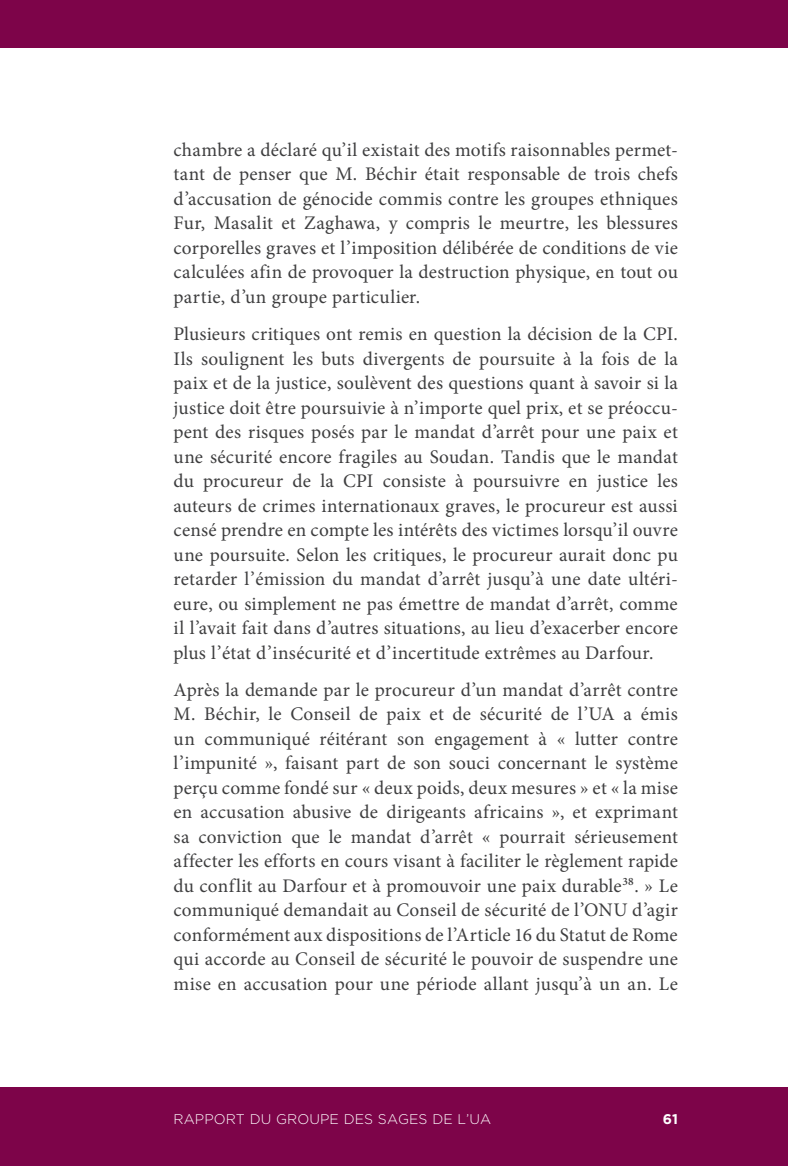
<style>
.page{position:relative;width:788px;height:1166px;background:#fff}
.page>*{position:absolute;margin:0;border:0;box-sizing:border-box;transform-origin:0 0}
.BodyText{font:19.25px/24.5px "Minion Pro";letter-spacing:.015em;color:#3e3e3f;text-align:justify}
.Footer__RIGHT_page{font:300 14px "Gotham";letter-spacing:.005em;color:#fff}
.Footer__RIGHT_page_n{font:700 14px "Gotham";color:#fff}
</style>
<div class="page">
<div style="left:0;top:1087px;width:788px;height:79px;background:#7d0449"></div>
<div style="left:0;top:0;width:788px;height:47px;background:#7d0449"></div>
<p class="BodyText" style="left:173px;top:137px;width:506px">chambre a déclaré qu’il existait des motifs raisonnables permet&shy;tant de penser que M. Béchir était responsable de trois chefs d’accusation de génocide commis contre les groupes ethniques Fur, Masalit et Zaghawa, y compris le meurtre, les blessures corporelles graves et l’imposition délibérée de conditions de vie calculées afin de provoquer la destruction physique, en tout ou partie, d’un groupe particulier.</p>
<p class="BodyText" style="left:173px;top:322px;width:506px">Plusieurs critiques ont remis en question la décision de la CPI.<br>Ils soulignent les buts divergents de poursuite à la fois de la paix et de la justice, soulèvent des questions quant à savoir si la justice doit être poursuivie à n’importe quel prix, et se préoccu&shy;pent des risques posés par le mandat d’arrêt pour une paix et une sécurité encore fragiles au Soudan. Tandis que le mandat du procureur de la CPI consiste à poursuivre en justice les auteurs de crimes internationaux graves, le procureur est aussi censé prendre en compte les intérêts des victimes lorsqu’il ouvre une poursuite. Selon les critiques, le procureur aurait donc pu retarder l’émission du mandat d’arrêt jusqu’à une date ultéri&shy;eure, ou simplement ne pas émettre de mandat d’arrêt, comme il l’avait fait dans d’autres situations, au lieu d’exacerber encore plus l’état d’insécurité et d’incertitude extrêmes au Darfour.</p>
<p class="BodyText" style="left:173px;top:677px;width:506px">Après la demande par le procureur d’un mandat d’arrêt contre M. Béchir, le Conseil de paix et de sécurité de l’UA a émis un communiqué réitérant son engagement à « lutter contre l’impunité », faisant part de son souci concernant le système perçu comme fondé sur « deux poids, deux mesures » et « la mise en accusation abusive de dirigeants africains », et exprimant sa conviction que le mandat d’arrêt « pourrait sérieusement affecter les efforts en cours visant à faciliter le règlement rapide du conflit au Darfour et à promouvoir une paix durable<sup>38</sup>. » Le communiqué demandait au Conseil de sécurité de l’ONU d’agir conformément aux dispositions de l’Article 16 du Statut de Rome qui accorde au Conseil de sécurité le pouvoir de suspendre une mise en accusation pour une période allant jusqu’à un an. Le</p>
<p class="Footer__RIGHT_page" style="left:173px;top:1111px;width:319px">RAPPORT DU GROUPE DES SAGES DE L’UA</p>
<p class="Footer__RIGHT_page_n" style="left:662px;top:1110px;width:17px">61</p>
</div>
